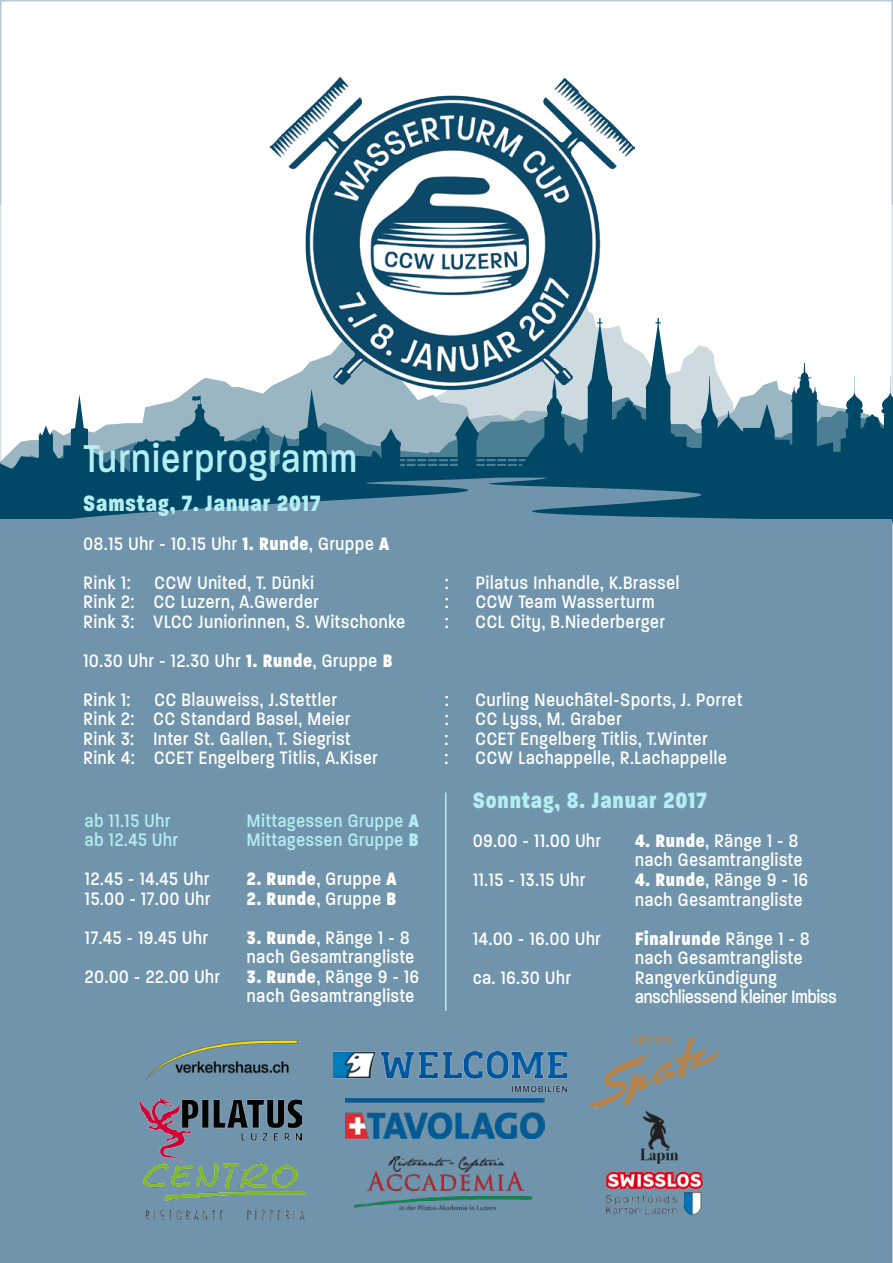
<style>
.page{position:relative;width:893px;height:1263px;background:#fff}
.page>*{position:absolute;margin:0;border:0;box-sizing:border-box;transform-origin:0 0}
.t1{font:500 42px "Paralucent Cond";letter-spacing:.04em;color:#b4edf2}
.t2{font:800 24px "Paralucent Cond";letter-spacing:.04em;color:#b4edf2}
.t3{font:500 19.5px/19.5px "Paralucent Cond";letter-spacing:.04em;color:#fff}
.t4{font:500 19.5px "Paralucent Cond";letter-spacing:.04em;color:#b4edf2}
.t5{font:500 19.5px/19.5px "Paralucent Cond";color:#fff}
.t6{font:800 19.5px "Paralucent Cond";letter-spacing:.04em;color:#fff}
.s1{font-weight:800}
.s2{font-weight:500}
</style>
<div class="page">
<svg style="left:0;top:318px;width:893px;height:160px"></svg>
<svg style="left:0;top:478px;width:893px;height:45px;background:#23607c"></svg>
<div style="left:1px;top:519px;width:891px;height:744px;background:#6f94ab"></div>
<img style="left:269px;top:76px;width:365px;height:330px">
<hr style="left:445px;top:792px;width:1px;height:219px;background:#b4edf2">
<img style="left:640px;top:1110px;width:38px;height:55px">
<img style="left:145px;top:1040px;width:153px;height:40px">
<img style="left:333px;top:1052px;width:233px;height:39px">
<img style="left:144px;top:1163px;width:161px;height:56px">
<img style="left:346px;top:1098px;width:198px;height:41px">
<img style="left:353px;top:1156px;width:180px;height:55px">
<img style="left:589px;top:1035px;width:130px;height:73px">
<img style="left:140px;top:1097px;width:162px;height:65px">
<img style="left:606px;top:1171px;width:98px;height:45px">
<h1 class="t1" style="left:84px;top:434px;width:275px">Turnierprogramm</h1>
<p class="t2" style="left:84px;top:488px;width:238px">Samstag, 7. Januar 2017</p>
<p class="t3" style="left:84px;top:524px;width:307px;line-height:39px">08.15 Uhr - 10.15 Uhr <span class="s1">1. Runde</span>, Gruppe <span class="s1">A<br></span>Rink 1: CCW United, T. Dünki</p>
<p class="t3" style="left:445px;top:573px;width:5px">:</p>
<p class="t3" style="left:476px;top:573px;width:205px">Pilatus Inhandle, K.Brassel</p>
<p class="t3" style="left:84px;top:592px;width:237px">Rink 2: CC Luzern, A.Gwerder</p>
<p class="t3" style="left:445px;top:592px;width:5px">:</p>
<p class="t3" style="left:476px;top:592px;width:180px">CCW Team Wasserturm</p>
<p class="t3" style="left:84px;top:612px;width:323px">Rink 3: VLCC Juniorinnen, S. Witschonke</p>
<p class="t3" style="left:445px;top:612px;width:5px">:</p>
<p class="t3" style="left:476px;top:612px;width:191px">CCL City, B.Niederberger</p>
<p class="t3" style="left:84px;top:641px;width:310px;line-height:39px">10.30 Uhr - 12.30 Uhr <span class="s1">1. Runde</span>, Gruppe <span class="s1">B<br></span>Rink 1: CC Blauweiss, J.Stettler</p>
<p class="t3" style="left:445px;top:690px;width:5px">:</p>
<p class="t3" style="left:476px;top:690px;width:268px">Curling Neuchâtel-Sports, J. Porret</p>
<p class="t3" style="left:84px;top:709px;width:268px">Rink 2: CC Standard Basel, Meier</p>
<p class="t3" style="left:445px;top:709px;width:5px">:</p>
<p class="t3" style="left:476px;top:709px;width:147px">CC Lyss, M. Graber</p>
<p class="t3" style="left:84px;top:729px;width:269px">Rink 3: Inter St. Gallen, T. Siegrist</p>
<p class="t3" style="left:445px;top:729px;width:5px">:</p>
<p class="t3" style="left:476px;top:729px;width:233px">CCET Engelberg Titlis, T.Winter</p>
<p class="t3" style="left:84px;top:748px;width:296px">Rink 4: CCET Engelberg Titlis, A.Kiser</p>
<p class="t3" style="left:445px;top:748px;width:5px">:</p>
<p class="t3" style="left:476px;top:748px;width:253px">CCW Lachappelle, R.Lachappelle</p>
<p class="t4" style="left:85px;top:809px;width:87px">ab 11.15 Uhr</p>
<p class="t4" style="left:247px;top:809px;width:173px">Mittagessen Gruppe <span class="s1">A</span></p>
<p class="t4" style="left:85px;top:828px;width:95px">ab 12.45 Uhr</p>
<p class="t4" style="left:247px;top:828px;width:173px">Mittagessen Gruppe <span class="s1">B</span></p>
<p class="t3" style="left:85px;top:869px;width:126px">12.45 - 14.45 Uhr</p>
<p class="t6" style="left:247px;top:867px;width:151px">2. Runde<span class="s2">, Gruppe</span> A</p>
<p class="t3" style="left:85px;top:888px;width:127px">15.00 - 17.00 Uhr</p>
<p class="t6" style="left:247px;top:886px;width:151px">2. Runde<span class="s2">, Gruppe</span> B</p>
<p class="t3" style="left:85px;top:927px;width:124px">17.45 - 19.45 Uhr</p>
<p class="t3" style="left:247px;top:927px;width:169px"><span class="s1">3. Runde</span>, Ränge 1 - 8 nach Gesamtrangliste</p>
<p class="t3" style="left:85px;top:966px;width:137px">20.00 - 22.00 Uhr</p>
<p class="t3" style="left:247px;top:966px;width:174px"><span class="s1">3. Runde</span>, Ränge 9 - 16 nach Gesamtrangliste</p>
<p class="t2" style="left:473px;top:785px;width:235px">Sonntag, 8. Januar 2017</p>
<p class="t3" style="left:473px;top:831px;width:130px">09.00 - 11.00 Uhr</p>
<p class="t3" style="left:635px;top:831px;width:169px"><span class="s1">4. Runde</span>, Ränge 1 - 8 nach Gesamtrangliste</p>
<p class="t3" style="left:473px;top:870px;width:114px">11.15 - 13.15 Uhr</p>
<p class="t3" style="left:635px;top:870px;width:175px"><span class="s1">4. Runde</span>, Ränge 9 - 16 nach Gesamtrangliste</p>
<p class="t3" style="left:473px;top:928px;width:129px">14.00 - 16.00 Uhr</p>
<p class="t3" style="left:635px;top:928px;width:176px"><span class="s1">Finalrunde</span> Ränge 1 - 8 nach Gesamtrangliste</p>
<p class="t3" style="left:473px;top:967px;width:99px">ca. 16.30 Uhr</p>
<p class="t5" style="left:635px;top:967px;width:203px">Rangverkündigung anschliessend kleiner Imbiss</p>
</div>
